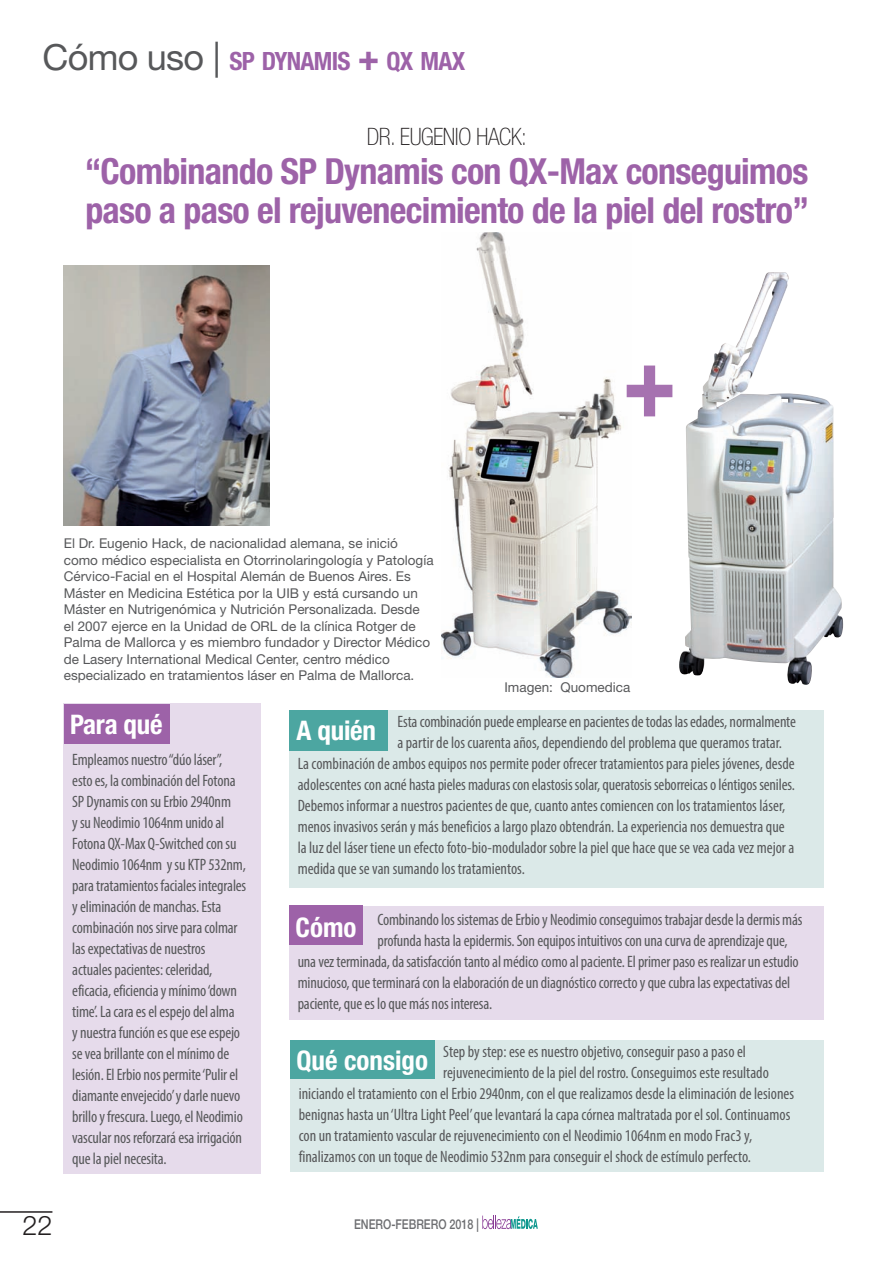
<style>
.page{position:relative;width:893px;height:1263px;background:#fff}
.page>*{position:absolute;margin:0;border:0;box-sizing:border-box;transform-origin:0 0}
.t1{font:700 condensed 100.5px "Helvetica Neue LT Std";color:#a672b0;scale:.9 1}
.t2{font:700 condensed 36px/39px "Helvetica Neue LT Std";letter-spacing:-.02em;color:#9d62a8}
.t3{font:700 condensed 27px "Helvetica Neue LT Std";color:#fff}
.t4{font:300 27px "Helvetica Neue LT Std";color:#231f20}
.t5{font:700 condensed 25.2px "Helvetica Neue LT Std";letter-spacing:-.03em;color:#9d62a8}
.t6{font:100 condensed 24px "Helvetica Neue LT Std";letter-spacing:-.02em;color:#231f20}
.t7{font:condensed 16.5px/21px "Myriad Pro";letter-spacing:-.01em;color:#57585a}
.t8{font:13.5px/16.5px "Helvetica Neue LT Std";color:#57585a}
.t9{font:500 13.5px "Helvetica Neue LT Std";color:#6c6d70;scale:.8 1}
.s1{font-weight:400;font-stretch:normal;font-size:36px;color:#57585a}
.s2{font-size:36px}
</style>
<div class="page">
<svg style="left:482px;top:1215px;width:56px;height:14px"></svg>
<hr style="left:0;top:1211px;width:52px;height:2px;background:#231f20">
<img style="left:442px;top:233px;width:189px;height:444px">
<div style="left:289px;top:710px;width:534px;height:177px;background:#dbe9e8"></div>
<div style="left:289px;top:710px;width:99px;height:40px;background:#4ca6a1"></div>
<div style="left:289px;top:906px;width:534px;height:113px;background:#e6dbeb"></div>
<div style="left:289px;top:906px;width:73px;height:39px;background:#9d62a8"></div>
<div style="left:290px;top:1040px;width:533px;height:132px;background:#dbe9e8"></div>
<div style="left:290px;top:1040px;width:145px;height:39px;background:#4ca6a1"></div>
<div style="left:64px;top:703px;width:197px;height:471px;background:#e6dbeb"></div>
<div style="left:64px;top:704px;width:106px;height:39px;background:#9d62a8"></div>
<img style="left:64px;top:266px;width:206px;height:260px">
<img style="left:679px;top:272px;width:164px;height:413px">
<svg style="left:625px;top:364px;width:6px;height:54px"></svg>
<h3 class="t5" style="left:43px;top:46px;width:424px"><span class="s1">Cómo uso |</span> SP DYNAMIS <span class="s2">+</span> QX MAX</h3>
<h3 class="t6" style="left:367px;top:123px;width:162px">DR. EUGENIO HACK:</h3>
<h2 class="t2" style="left:85px;top:151px;width:726px">“Combinando SP Dynamis con QX-Max conseguimos paso a paso el rejuvenecimiento de la piel del rostro”</h2>
<p class="t8" style="left:64px;top:535px;width:371px">El Dr. Eugenio Hack, de nacionalidad alemana, se inició como médico especialista en Otorrinolaringología y Patología Cérvico-Facial en el Hospital Alemán de Buenos Aires. Es Máster en Medicina Estética por la UIB y está cursando un Máster en Nutrigenómica y Nutrición Personalizada. Desde<br>el 2007 ejerce en la Unidad de ORL de la clínica Rotger de Palma de Mallorca y es miembro fundador y Director Médico de Lasery International Medical Center, centro médico especializado en tratamientos láser en Palma de Mallorca.</p>
<h1 class="t1" style="left:622px;top:320px;width:62px">+</h1>
<p class="t8" style="left:504px;top:679px;width:127px">Imagen: Quomedica</p>
<h3 class="t3" style="left:70px;top:708px;width:94px">Para qué</h3>
<h3 class="t3" style="left:297px;top:714px;width:81px">A quién</h3>
<p class="t7" style="left:398px;top:710px;width:400px">Esta combinación puede emplearse en pacientes de todas las edades, normalmente</p>
<p class="t7" style="left:398px;top:731px;width:386px">a partir de los cuarenta años, dependiendo del problema que queramos tratar.</p>
<p class="t7" style="left:298px;top:752px;width:499px">La combinación de ambos equipos nos permite poder ofrecer tratamientos para pieles jóvenes, desde</p>
<p class="t7" style="left:298px;top:773px;width:499px">adolescentes con acné hasta pieles maduras con elastosis solar, queratosis seborreicas o léntigos seniles.</p>
<p class="t7" style="left:298px;top:794px;width:489px">Debemos informar a nuestros pacientes de que, cuanto antes comiencen con los tratamientos láser,</p>
<p class="t7" style="left:298px;top:815px;width:489px">menos invasivos serán y más beneficios a largo plazo obtendrán. La experiencia nos demuestra que</p>
<p class="t7" style="left:298px;top:836px;width:498px">la luz del láser tiene un efecto foto-bio-modulador sobre la piel que hace que se vea cada vez mejor a</p>
<p class="t7" style="left:298px;top:857px;width:229px">medida que se van sumando los tratamientos.</p>
<p class="t7" style="left:377px;top:909px;width:427px">Combinando los sistemas de Erbio y Neodimio conseguimos trabajar desde la dermis más</p>
<p class="t7" style="left:377px;top:930px;width:412px">profunda hasta la epidermis. Son equipos intuitivos con una curva de aprendizaje que,</p>
<p class="t7" style="left:298px;top:951px;width:503px">una vez terminada, da satisfacción tanto al médico como al paciente. El primer paso es realizar un estudio</p>
<p class="t7" style="left:298px;top:972px;width:494px">minucioso, que terminará con la elaboración de un diagnóstico correcto y que cubra las expectativas del</p>
<p class="t7" style="left:298px;top:993px;width:196px">paciente, que es lo que más nos interesa.</p>
<p class="t7" style="left:443px;top:1041px;width:304px">Step by step: ese es nuestro objetivo, conseguir paso a paso el</p>
<p class="t7" style="left:443px;top:1062px;width:327px">rejuvenecimiento de la piel del rostro. Conseguimos este resultado</p>
<p class="t7" style="left:299px;top:1083px;width:497px">iniciando el tratamiento con el Erbio 2940nm, con el que realizamos desde la eliminación de lesiones</p>
<p class="t7" style="left:299px;top:1104px;width:493px">benignas hasta un ‘Ultra Light Peel’ que levantará la capa córnea maltratada por el sol. Continuamos</p>
<p class="t7" style="left:299px;top:1125px;width:455px">con un tratamiento vascular de rejuvenecimiento con el Neodimio 1064nm en modo Frac3 y,</p>
<p class="t7" style="left:299px;top:1146px;width:454px">finalizamos con un toque de Neodimio 532nm para conseguir el shock de estímulo perfecto.</p>
<p class="t7" style="left:72px;top:749px;width:176px">Empleamos nuestro “dúo láser”, esto es, la combinación del Fotona SP Dynamis con su Erbio 2940nm<br>y su Neodimio 1064nm unido al Fotona QX-Max Q-Switched con su Neodimio 1064nm y su KTP 532nm, para tratamientos faciales integrales y eliminación de manchas. Esta combinación nos sirve para colmar las expectativas de nuestros actuales pacientes: celeridad, eficacia, eficiencia y mínimo ‘down time’. La cara es el espejo del alma<br>y nuestra función es que ese espejo se vea brillante con el mínimo de lesión. El Erbio nos permite ‘Pulir el diamante envejecido’ y darle nuevo brillo y frescura. Luego, el Neodimio vascular nos reforzará esa irrigación que la piel necesita.</p>
<h3 class="t3" style="left:296px;top:911px;width:62px">Cómo</h3>
<h3 class="t3" style="left:297px;top:1044px;width:133px">Qué consigo</h3>
<h3 class="t4" style="left:22px;top:1209px;width:32px">22</h3>
<p class="t9" style="left:354px;top:1216px;width:158px">ENERO-FEBRERO 2018 |</p>
</div>
